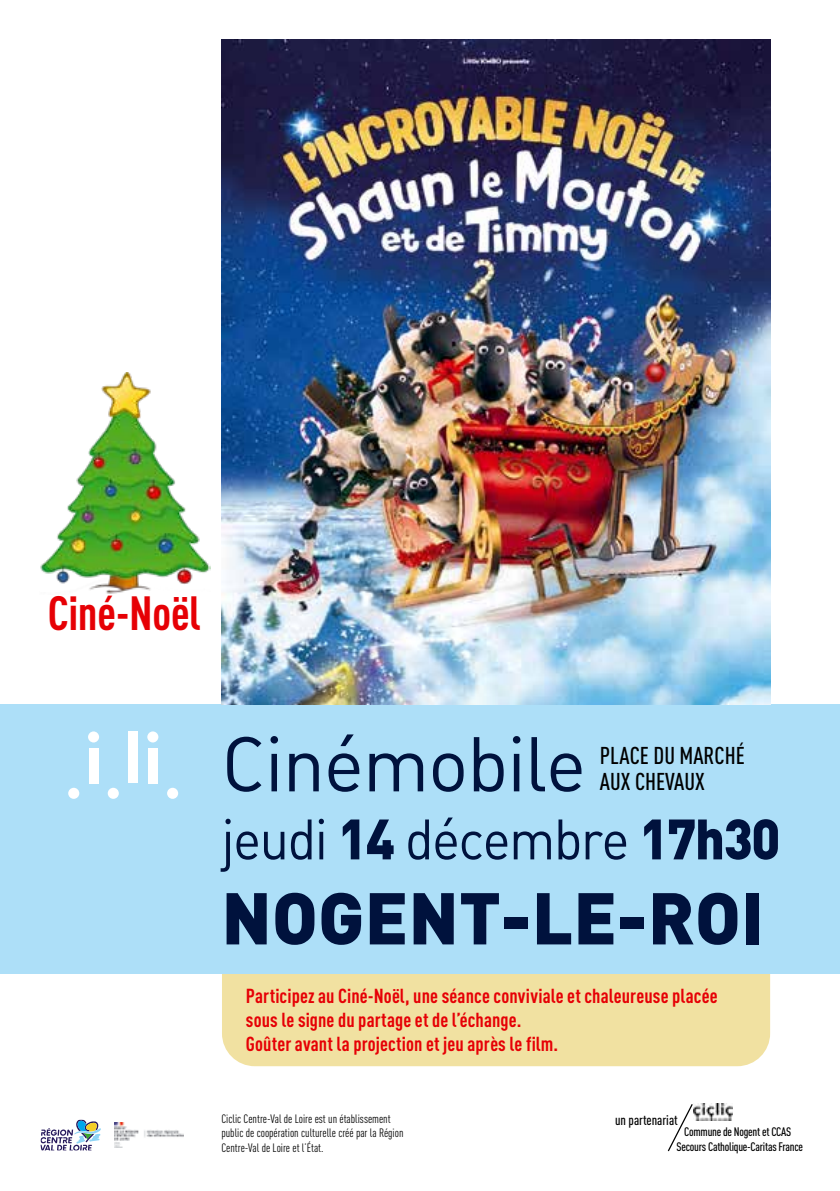
<style>
.page{position:relative;width:840px;height:1191px;background:#fff}
.page>*{position:absolute;margin:0;border:0;box-sizing:border-box;transform-origin:0 0}
.t1{font:76.2px "DIN Alternate";letter-spacing:-.02em;color:#00123d}
.t2{font:900 72px "DIN";color:#00123d}
.t3{font:56px "DIN Alternate";letter-spacing:-.03em;color:#00123d;scale:.94 1}
.t4{font:700 47.4px "DIN Cond";letter-spacing:-.01em;color:#e60005}
.t5{font:500 24px/26px "DIN Cond";color:#000}
.t6{font:700 20px/24px "DIN Cond";letter-spacing:.005em;color:#e60005}
.t7{font:500 13.8px "DIN Cond";color:#000}
.t8{font:500 12.2px/15.2px "DIN Cond";letter-spacing:-.02em;color:#000;text-align:center}
.t9{font:12px/14.4px "DIN Cond";color:#000}
.s1{font-family:"DIN";font-weight:900}
</style>
<div class="page">
<div style="left:222px;top:973px;width:547px;height:93px;background:#f1e1a1"></div>
<div style="left:0;top:704px;width:839px;height:269px;background:#addff8"></div>
<div style="left:89px;top:748px;width:9px;height:35px;background:#fff"></div>
<div style="left:88px;top:731px;width:11px;height:11px;background:#fff;border-radius:50%"></div>
<div style="left:147px;top:731px;width:11px;height:11px;background:#fff;border-radius:50%"></div>
<div style="left:128px;top:731px;width:10px;height:52px;background:#fff"></div>
<div style="left:148px;top:748px;width:10px;height:35px;background:#fff"></div>
<div style="left:68px;top:787px;width:11px;height:12px;background:#fff;border-radius:50%"></div>
<div style="left:108px;top:787px;width:11px;height:12px;background:#fff;border-radius:50%"></div>
<div style="left:167px;top:787px;width:11px;height:12px;background:#fff;border-radius:50%"></div>
<svg style="left:42px;top:1120px;width:58px;height:29px"></svg>
<div style="left:40px;top:1118px;width:62px;height:33px;border:1px solid #fff"></div>
<svg style="left:114px;top:1134px;width:70px;height:14px"></svg>
<img style="left:114px;top:1122px;width:69px;height:25px">
<img style="left:221px;top:40px;width:548px;height:664px">
<img style="left:693px;top:1103px;width:38px;height:17px">
<svg style="left:667px;top:1104px;width:26px;height:48px"></svg>
<img style="left:40px;top:372px;width:170px;height:222px">
<h3 class="t4" style="left:48px;top:584px;width:154px">Ciné-Noël</h3>
<h1 class="t1" style="left:221px;top:716px;width:366px">Cinémobile</h1>
<h3 class="t3" style="left:221px;top:804px;width:596px">jeudi <span class="s1">14</span> décembre <span class="s1">17h30</span></h3>
<h2 class="t2" style="left:221px;top:870px;width:543px">NOGENT-LE-ROI</h2>
<p class="t5" style="left:599px;top:742px;width:146px">PLACE DU MARCHÉ<br>AUX CHEVAUX</p>
<p class="t6" style="left:246px;top:983px;width:473px">Participez au Ciné-Noël, une séance conviviale et chaleureuse placée sous le signe du partage et de l’échange.<br>Goûter avant la projection et jeu après le film.</p>
<p class="t9" style="left:221px;top:1111px;width:183px">Ciclic Centre-Val de Loire est un établissement public de coopération culturelle créé par la Région<br>Centre-Val de Loire et l’État.</p>
<p class="t7" style="left:614px;top:1111px;width:64px">un partenariat</p>
<p class="t8" style="left:676px;top:1123px;width:128px">Commune de Nogent et CCAS<br>Secours Catholique-Caritas France</p>
</div>
